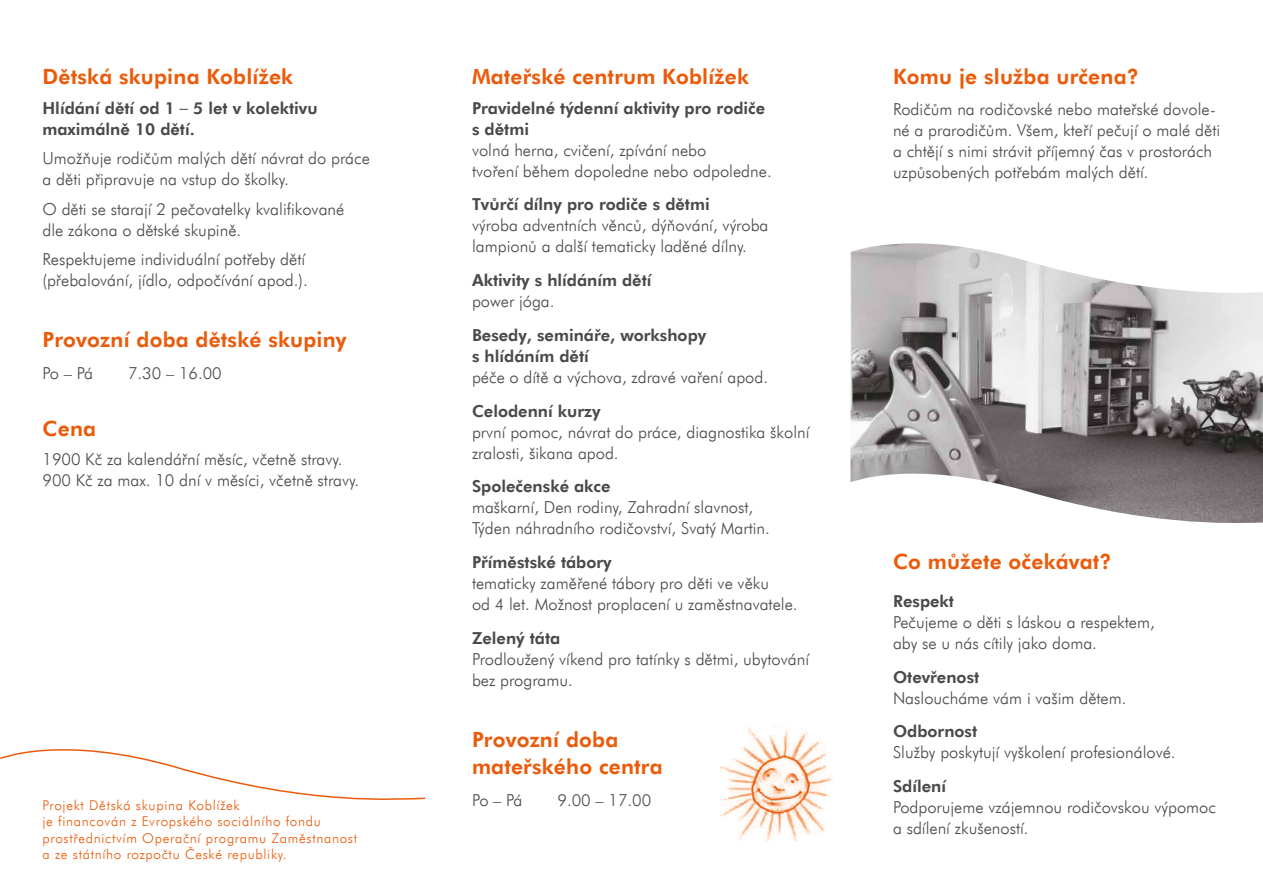
<style>
.page{position:relative;width:1263px;height:893px;background:#fff}
.page>*{position:absolute;margin:0;border:0;box-sizing:border-box;transform-origin:0 0}
.t1{font:21px/27px "Futura AT Heavy";letter-spacing:.01em;color:#ea5b0b}
.t2{font:16.5px/21px "Futura AT Light";color:#4a4a49}
.t3{font:16.5px/21px "Futura AT Heavy";color:#4a4a49}
.t4{font:13.5px/16.2px "Futura AT Light";letter-spacing:.05em;color:#ea5b0b}
.s1{font-family:"Century Gothic"}
</style>
<div class="page">
<svg style="left:0;top:749px;width:426px;height:51px"></svg>
<img style="left:850px;top:243px;width:413px;height:280px">
<img style="left:721px;top:726px;width:112px;height:114px">
<p class="t1" style="left:43px;top:63px;width:252px">Dětská skupina Koblížek</p>
<p class="t3" style="left:43px;top:97px;width:277px">Hlídání dětí od 1 <span class="s1">–</span> 5 let v kolektivu maximálně 10 dětí.</p>
<p class="t2" style="left:43px;top:148px;width:329px">Umožňuje rodičům malých dětí návrat do práce a děti připravuje na vstup do školky.</p>
<p class="t2" style="left:43px;top:198px;width:303px">O děti se starají 2 pečovatelky kvalifikované dle zákona o dětské skupině.</p>
<p class="t2" style="left:43px;top:249px;width:267px">Respektujeme individuální potřeby dětí (přebalování, jídlo, odpočívání apod.).</p>
<p class="t1" style="left:43px;top:326px;width:306px">Provozní doba dětské skupiny</p>
<p class="t2" style="left:43px;top:363px;width:52px">Po – Pá</p>
<p class="t2" style="left:128px;top:363px;width:95px">7.30 – 16.00</p>
<p class="t1" style="left:43px;top:415px;width:55px">Cena</p>
<p class="t2" style="left:43px;top:449px;width:318px">1900 Kč za kalendářní měsíc, včetně stravy.<br>900 Kč za max. 10 dní v měsíci, včetně stravy.</p>
<p class="t4" style="left:43px;top:797px;width:316px">Projekt Dětská skupina Koblížek<br>je financován z Evropského sociálního fondu prostřednictvím Operační programu Zaměstnanost a ze státního rozpočtu České republiky.</p>
<p class="t1" style="left:472px;top:63px;width:279px">Mateřské centrum Koblížek</p>
<p class="t3" style="left:472px;top:97px;width:295px">Pravidelné týdenní aktivity pro rodiče s dětmi</p>
<p class="t2" style="left:472px;top:139px;width:301px">volná herna, cvičení, zpívání nebo<br>tvoření během dopoledne nebo odpoledne.</p>
<p class="t3" style="left:472px;top:194px;width:239px">Tvůrčí dílny pro rodiče s dětmi</p>
<p class="t2" style="left:472px;top:215px;width:298px">výroba adventních věnců, dýňování, výroba lampionů a další tematicky laděné dílny.</p>
<p class="t3" style="left:472px;top:270px;width:181px">Aktivity s hlídáním dětí</p>
<p class="t2" style="left:472px;top:291px;width:84px">power jóga.</p>
<p class="t3" style="left:472px;top:325px;width:236px">Besedy, semináře, workshopy s hlídáním dětí</p>
<p class="t2" style="left:472px;top:366px;width:298px">péče o dítě a výchova, zdravé vaření apod.</p>
<p class="t3" style="left:472px;top:401px;width:130px">Celodenní kurzy</p>
<p class="t2" style="left:472px;top:421px;width:339px">první pomoc, návrat do práce, diagnostika školní zralosti, šikana apod.</p>
<p class="t3" style="left:472px;top:476px;width:140px">Společenské akce</p>
<p class="t2" style="left:472px;top:497px;width:299px">maškarní, Den rodiny, Zahradní slavnost,<br>Týden náhradního rodičovství, Svatý Martin.</p>
<p class="t3" style="left:472px;top:552px;width:141px">Příměstské tábory</p>
<p class="t2" style="left:472px;top:573px;width:327px">tematicky zaměřené tábory pro děti ve věku<br>od 4 let. Možnost proplacení u zaměstnavatele.</p>
<p class="t3" style="left:472px;top:628px;width:90px">Zelený táta</p>
<p class="t2" style="left:472px;top:649px;width:339px">Prodloužený víkend pro tatínky s dětmi, ubytování bez programu.</p>
<p class="t1" style="left:472px;top:726px;width:192px">Provozní doba mateřského centra</p>
<p class="t2" style="left:472px;top:790px;width:52px">Po – Pá</p>
<p class="t2" style="left:557px;top:790px;width:95px">9.00 – 17.00</p>
<p class="t1" style="left:893px;top:63px;width:247px">Komu je služba určena?</p>
<p class="t2" style="left:893px;top:99px;width:329px">Rodičům na rodičovské nebo mateřské dovole&shy;né a prarodičům. Všem, kteří pečují o malé děti a chtějí s nimi strávit příjemný čas v prostorách uzpůsobených potřebám malých dětí.</p>
<p class="t1" style="left:893px;top:548px;width:220px">Co můžete očekávat?</p>
<p class="t3" style="left:893px;top:591px;width:63px">Respekt</p>
<p class="t2" style="left:893px;top:611px;width:263px">Pečujeme o děti s láskou a respektem, aby se u nás cítily jako doma.</p>
<p class="t3" style="left:893px;top:666px;width:88px">Otevřenost</p>
<p class="t2" style="left:893px;top:687px;width:235px">Nasloucháme vám i vašim dětem.</p>
<p class="t3" style="left:893px;top:721px;width:86px">Odbornost</p>
<p class="t2" style="left:893px;top:742px;width:284px">Služby poskytují vyškolení profesionálové.</p>
<p class="t3" style="left:893px;top:776px;width:55px">Sdílení</p>
<p class="t2" style="left:893px;top:797px;width:324px">Podporujeme vzájemnou rodičovskou výpomoc a sdílení zkušeností.</p>
</div>
